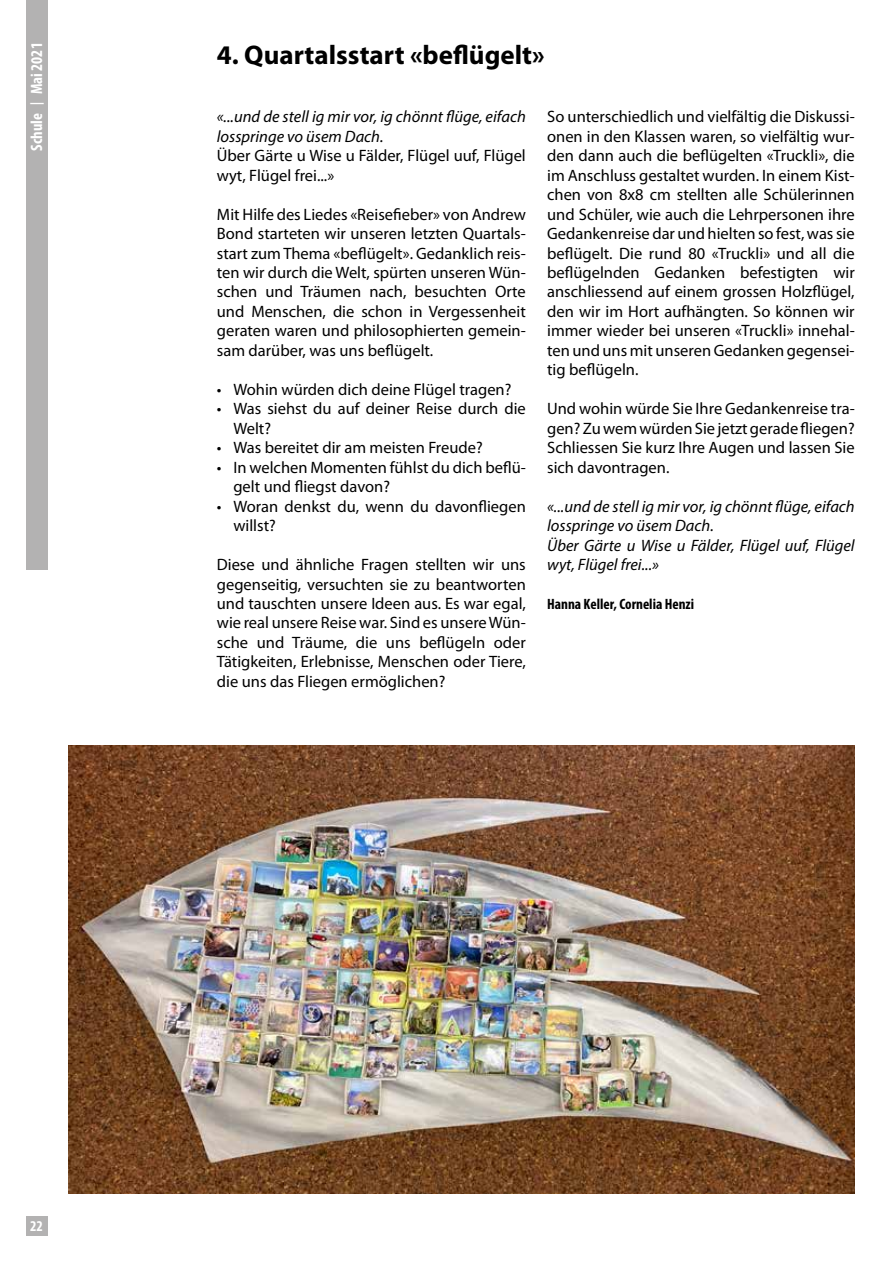
<style>
.page{position:relative;width:893px;height:1263px;background:#fff}
.page>*{position:absolute;margin:0;border:0;box-sizing:border-box;transform-origin:0 0}
.t1{font:700 27px "Myriad Pro";color:#000}
.t2{font:16.5px/19.5px "Myriad Pro";color:#000}
.t3{font:italic 16.5px/19.5px "Myriad Pro";color:#000}
.t4{font:700 condensed 16.5px "Myriad Pro";color:#fff}
.t5{font:700 condensed 15px "Myriad Pro";color:#000}
.t6{font:700 condensed 15px "Myriad Pro";color:#fff}
.s1{font-size:13.5px}
</style>
<div class="page">
<div style="left:26px;top:1216px;width:21px;height:19px;background:#b3b2b2"></div>
<div style="left:26px;top:0;width:21px;height:570px;background:#b3b2b2"></div>
<img style="left:68px;top:745px;width:787px;height:448px">
<p class="t4" style="left:26px;top:151px;width:110px;rotate:-90deg">Schule <span class="s1">|</span> Mai 2021</p>
<h1 class="t1" style="left:217px;top:37px;width:329px">4. Quartalsstart «beflügelt»</h1>
<p class="t3" style="left:217px;top:107px;width:310px">«...und de stell ig mir vor, ig chönnt flüge, eifach losspringe vo üsem Dach.</p>
<p class="t2" style="left:217px;top:146px;width:310px">Über Gärte u Wise u Fälder, Flügel uuf, Flügel wyt, Flügel frei...»</p>
<p class="t2" style="left:217px;top:204px;width:310px;text-align:justify">Mit Hilfe des Liedes «Reisefieber» von Andrew Bond starteten wir unseren letzten Quartals&shy;start zum Thema «beflügelt». Gedanklich reis&shy;ten wir durch die Welt, spürten unseren Wün&shy;schen und Träumen nach, besuchten Orte und Menschen, die schon in Vergessenheit geraten waren und philosophierten gemein&shy;sam darüber, was uns beflügelt.</p>
<p class="t2" style="left:217px;top:379px;width:296px">• Wohin würden dich deine Flügel tragen?</p>
<p class="t2" style="left:233px;top:399px;width:294px;text-indent:-16px">• Was siehst du auf deiner Reise durch die<br>Welt?</p>
<p class="t2" style="left:217px;top:438px;width:267px">• Was bereitet dir am meisten Freude?</p>
<p class="t2" style="left:233px;top:457px;width:294px;text-indent:-16px">• In welchen Momenten fühlst du dich beflü&shy;gelt und fliegst davon?</p>
<p class="t2" style="left:233px;top:496px;width:294px;text-indent:-16px">• Woran denkst du, wenn du davonfliegen willst?</p>
<p class="t2" style="left:217px;top:554px;width:311px;text-align:justify">Diese und ähnliche Fragen stellten wir uns gegenseitig, versuchten sie zu beantworten und tauschten unsere Ideen aus. Es war egal, wie real unsere Reise war. Sind es unsere Wün&shy;sche und Träume, die uns beflügeln oder Tätigkeiten, Erlebnisse, Menschen oder Tiere, die uns das Fliegen ermöglichen?</p>
<p class="t2" style="left:547px;top:107px;width:309px;text-align:justify">So unterschiedlich und vielfältig die Diskussi&shy;onen in den Klassen waren, so vielfältig wur&shy;den dann auch die beflügelten «Truckli», die im Anschluss gestaltet wurden. In einem Kist&shy;chen von 8x8 cm stellten alle Schülerinnen und Schüler, wie auch die Lehrpersonen ihre Gedankenreise dar und hielten so fest, was sie beflügelt. Die rund 80 «Truckli» und all die beflügelnden Gedanken befestigten wir anschliessend auf einem grossen Holzflügel, den wir im Hort aufhängten. So können wir immer wieder bei unseren «Truckli» innehal&shy;ten und uns mit unseren Gedanken gegensei&shy;tig beflügeln.</p>
<p class="t2" style="left:547px;top:399px;width:309px;text-align:justify">Und wohin würde Sie Ihre Gedankenreise tra&shy;gen? Zu wem würden Sie jetzt gerade fliegen?<br>Schliessen Sie kurz Ihre Augen und lassen Sie sich davontragen.</p>
<p class="t3" style="left:547px;top:496px;width:309px">«...und de stell ig mir vor, ig chönnt flüge, eifach losspringe vo üsem Dach.<br>Über Gärte u Wise u Fälder, Flügel uuf, Flügel wyt, Flügel frei...»</p>
<p class="t5" style="left:547px;top:595px;width:149px">Hanna Keller, Cornelia Henzi</p>
<p class="t6" style="left:30px;top:1216px;width:14px">22</p>
</div>
